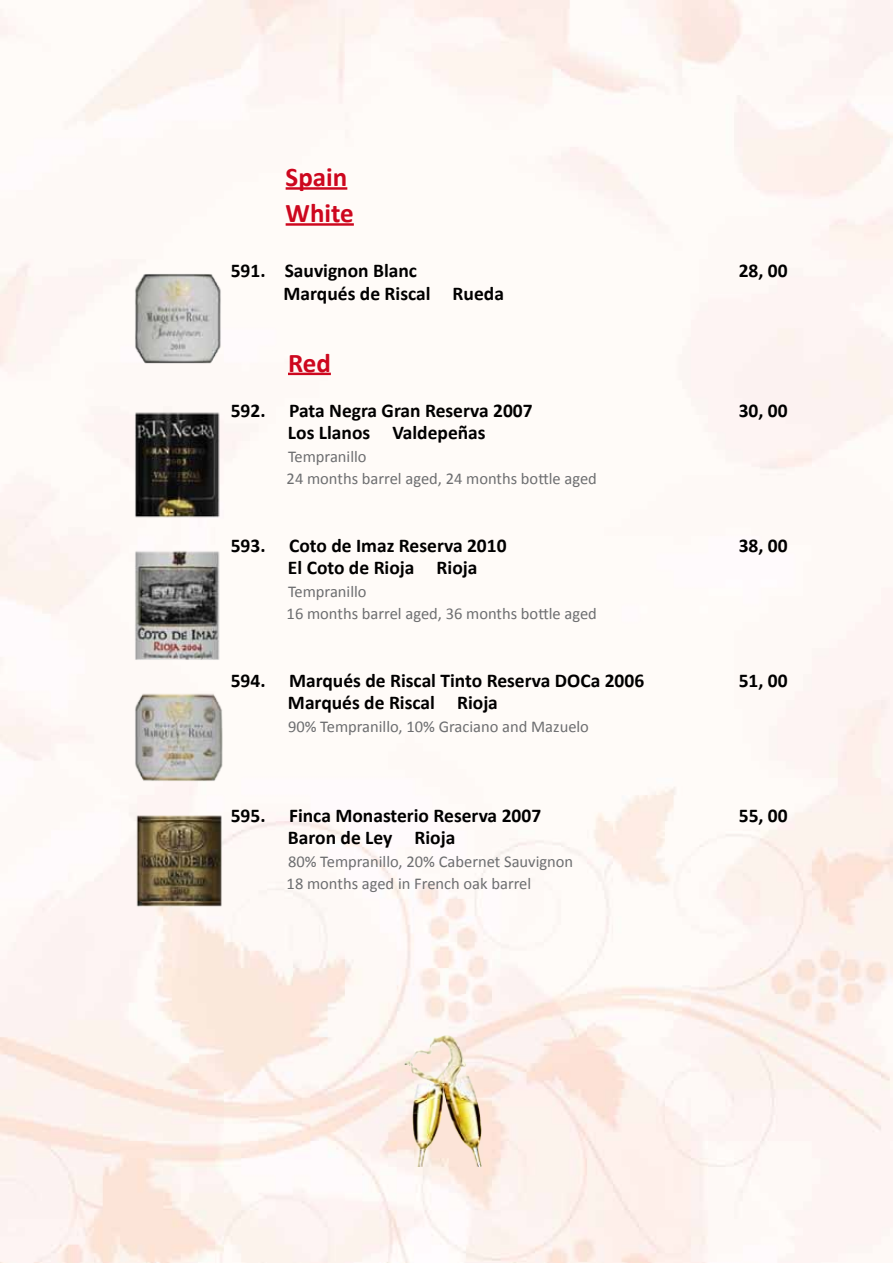
<style>
.page{position:relative;width:893px;height:1263px;background:#fff}
.page>*{position:absolute;margin:0;border:0;box-sizing:border-box;transform-origin:0 0}
.t1{font:700 27px/36px "Calibri";color:#cd071e}
.t2{font:700 19.5px "Calibri";color:#000}
.t3{font:16.5px/22.5px "Calibri";color:#6d6e70}
</style>
<div class="page">
<hr style="left:286px;top:187px;width:61px;height:3px;background:#cd071e">
<hr style="left:286px;top:223px;width:68px;height:3px;background:#cd071e">
<hr style="left:288px;top:373px;width:43px;height:2px;background:#cd071e">
<img style="left:108px;top:246px;width:128px;height:669px">
<img style="left:379px;top:1033px;width:135px;height:134px">
<h1 class="t1" style="left:286px;top:158px;width:70px">Spain<br>White</h1>
<p class="t2" style="left:231px;top:258px;width:188px">591. Sauvignon Blanc</p>
<p class="t2" style="left:739px;top:258px;width:50px">28, 00</p>
<p class="t2" style="left:284px;top:281px;width:222px">Marqués de Riscal Rueda</p>
<h1 class="t1" style="left:288px;top:343px;width:44px">Red</h1>
<p class="t2" style="left:231px;top:398px;width:304px">592. Pata Negra Gran Reserva 2007</p>
<p class="t2" style="left:739px;top:398px;width:50px">30, 00</p>
<p class="t2" style="left:288px;top:420px;width:199px">Los Llanos Valdepeñas</p>
<p class="t3" style="left:287px;top:444px;width:312px">Tempranillo<br>24 months barrel aged, 24 months bottle aged</p>
<p class="t2" style="left:231px;top:533px;width:277px">593. Coto de Imaz Reserva 2010</p>
<p class="t2" style="left:739px;top:533px;width:50px">38, 00</p>
<p class="t2" style="left:288px;top:555px;width:191px">El Coto de Rioja Rioja</p>
<p class="t3" style="left:287px;top:579px;width:312px">Tempranillo<br>16 months barrel aged, 36 months bottle aged</p>
<p class="t2" style="left:231px;top:668px;width:415px">594. Marqués de Riscal Tinto Reserva DOCa 2006</p>
<p class="t2" style="left:739px;top:668px;width:50px">51, 00</p>
<p class="t2" style="left:288px;top:690px;width:211px">Marqués de Riscal Rioja</p>
<p class="t3" style="left:288px;top:714px;width:302px">90% Tempranillo, 10% Graciano and Mazuelo</p>
<p class="t2" style="left:231px;top:803px;width:312px">595. Finca Monasterio Reserva 2007</p>
<p class="t2" style="left:739px;top:803px;width:50px">55, 00</p>
<p class="t2" style="left:288px;top:825px;width:169px">Baron de Ley Rioja</p>
<p class="t3" style="left:287px;top:849px;width:288px">80% Tempranillo, 20% Cabernet Sauvignon<br>18 months aged in French oak barrel</p>
</div>
